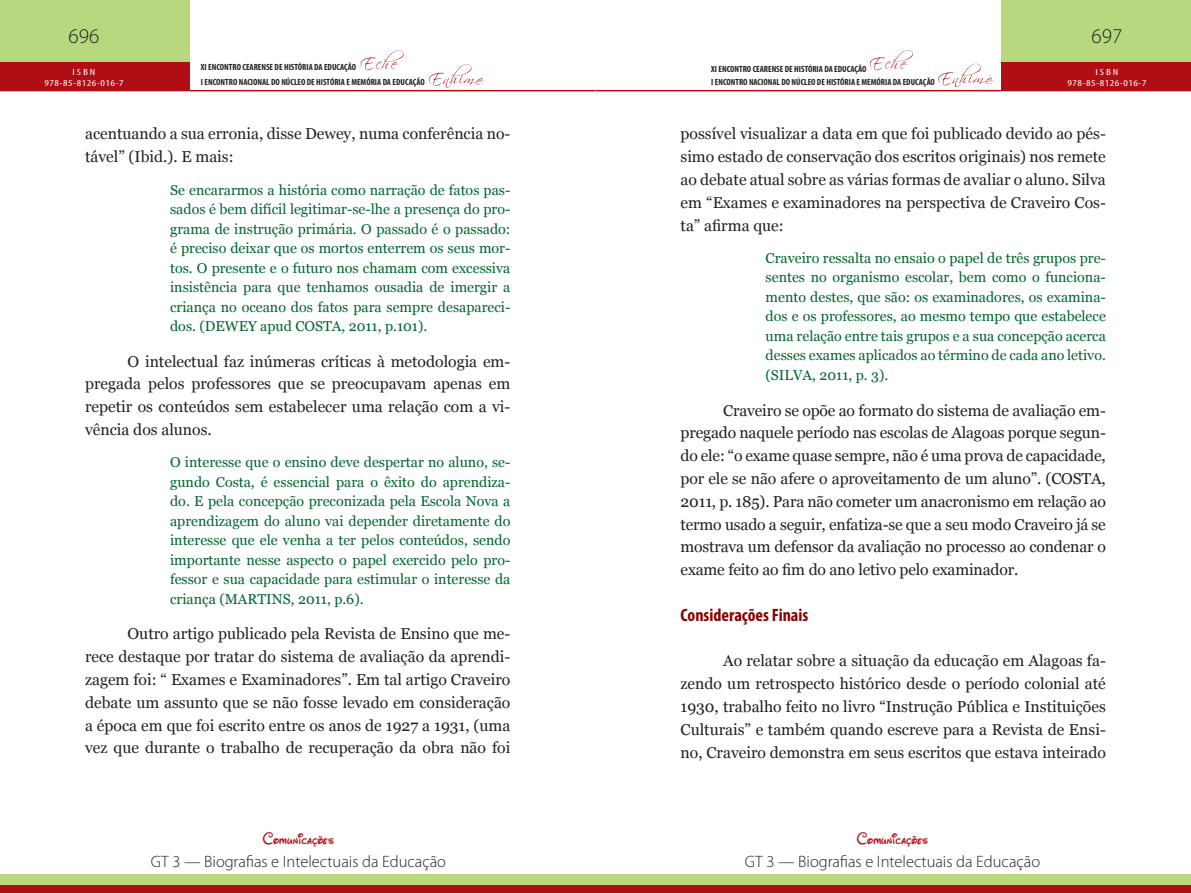
<style>
.page{position:relative;width:1191px;height:893px;background:#fff}
.page>*{position:absolute;margin:0;border:0;box-sizing:border-box;transform-origin:0 0}
.t1{font:300 21px "Myriad Pro";color:#231f20}
.TÍTULO_02{font:700 condensed 18px "Myriad Pro";color:#8b0202}
.t2{font:300 16.5px "Myriad Pro";color:#231f20}
.t3{font:16.5px "Waltograph";letter-spacing:.01em;color:#b00d15}
.t4{font:15.75px/22.8px "Georgia";color:#231f20;text-align:justify}
.RECUO{font:14.25px/19.5px "Georgia";color:#00652e;text-align:justify}
.t5{font:700 condensed 9px/15px "Myriad Pro";color:#231f20}
.t6{font:condensed 9px/10.8px "Myriad Pro";letter-spacing:.04em;color:#fff;text-align:center;scale:1.3 1}
</style>
<div class="page">
<hr style="left:189px;top:90px;width:406px;height:1px;background:#b00d15">
<hr style="left:595px;top:90px;width:407px;height:1px;background:#b00d15">
<div style="left:0;top:0;width:189px;height:91px;background:#b7d87e"></div>
<div style="left:1001px;top:0;width:190px;height:91px;background:#b7d87e"></div>
<div style="left:0;top:63px;width:189px;height:28px;background:#b00d15"></div>
<div style="left:1001px;top:63px;width:190px;height:28px;background:#b00d15"></div>
<svg style="left:361px;top:50px;width:43px;height:20px"></svg>
<svg style="left:869px;top:50px;width:43px;height:20px"></svg>
<svg style="left:429px;top:64px;width:55px;height:24px"></svg>
<svg style="left:938px;top:64px;width:55px;height:23px"></svg>
<div style="left:0;top:874px;width:595px;height:19px;background:#b7d87e"></div>
<div style="left:595px;top:874px;width:596px;height:19px;background:#b7d87e"></div>
<div style="left:0;top:885px;width:595px;height:8px;background:#b00d15"></div>
<div style="left:595px;top:885px;width:596px;height:8px;background:#b00d15"></div>
<h1 class="t1" style="left:69px;top:24px;width:32px">696</h1>
<h1 class="t1" style="left:1091px;top:24px;width:32px">697</h1>
<p class="t5" style="left:201px;top:60px;width:225px">XI ENCONTRO CEARENSE DE HISTÓRIA DA EDUCAÇÃO<br>I ENCONTRO NACIONAL DO NÚCLEO DE HISTÓRIA E MEMÓRIA DA EDUCAÇÃO</p>
<p class="t5" style="left:711px;top:62px;width:225px;line-height:13.2px">XI ENCONTRO CEARENSE DE HISTÓRIA DA EDUCAÇÃO<br>I ENCONTRO NACIONAL DO NÚCLEO DE HISTÓRIA E MEMÓRIA DA EDUCAÇÃO</p>
<p class="t6" style="left:44px;top:66px;width:62px">ISBN<br>978-85-8126-016-7</p>
<p class="t6" style="left:1067px;top:66px;width:62px">ISBN<br>978-85-8126-016-7</p>
<p class="t4" style="left:85px;top:123px;width:427px">acentuando a sua erronia, disse Dewey, numa conferência no&shy;tável” (Ibid.). E mais:</p>
<p class="RECUO" style="left:170px;top:180px;width:342px">Se encararmos a história como narração de fatos pas&shy;sados é bem difícil legitimar-se-lhe a presença do pro&shy;grama de instrução primária. O passado é o passado: é preciso deixar que os mortos enterrem os seus mor&shy;tos. O presente e o futuro nos chamam com excessiva insistência para que tenhamos ousadia de imergir a criança no oceano dos fatos para sempre desapareci&shy;dos. (DEWEY apud COSTA, 2011, p.101).</p>
<p class="t4" style="left:85px;top:350px;width:427px;text-indent:43px">O intelectual faz inúmeras críticas à metodologia em&shy;pregada pelos professores que se preocupavam apenas em repetir os conteúdos sem estabelecer uma relação com a vi&shy;vência dos alunos.</p>
<p class="RECUO" style="left:170px;top:453px;width:342px">O interesse que o ensino deve despertar no aluno, se&shy;gundo Costa, é essencial para o êxito do aprendiza&shy;do. E pela concepção preconizada pela Escola Nova a aprendizagem do aluno vai depender diretamente do interesse que ele venha a ter pelos conteúdos, sendo importante nesse aspecto o papel exercido pelo pro&shy;fessor e sua capacidade para estimular o interesse da criança (MARTINS, 2011, p.6).</p>
<p class="t4" style="left:85px;top:623px;width:427px;text-indent:43px">Outro artigo publicado pela Revista de Ensino que me&shy;rece destaque por tratar do sistema de avaliação da aprendi&shy;zagem foi: “ Exames e Examinadores”. Em tal artigo Craveiro debate um assunto que se não fosse levado em consideração a época em que foi escrito entre os anos de 1927 a 1931, (uma vez que durante o trabalho de recuperação da obra não foi</p>
<p class="t3" style="left:263px;top:826px;width:73px">Comunicações</p>
<p class="t2" style="left:151px;top:852px;width:297px">GT 3 — Biografias e Intelectuais da Educação</p>
<p class="t4" style="left:680px;top:123px;width:427px">possível visualizar a data em que foi publicado devido ao pés&shy;simo estado de conservação dos escritos originais) nos remete ao debate atual sobre as várias formas de avaliar o aluno. Silva em “Exames e examinadores na perspectiva de Craveiro Cos&shy;ta” afirma que:</p>
<p class="RECUO" style="left:765px;top:249px;width:342px">Craveiro ressalta no ensaio o papel de três grupos pre&shy;sentes no organismo escolar, bem como o funciona&shy;mento destes, que são: os examinadores, os examina&shy;dos e os professores, ao mesmo tempo que estabelece uma relação entre tais grupos e a sua concepção acerca desses exames aplicados ao término de cada ano letivo. (SILVA, 2011, p. 3).</p>
<p class="t4" style="left:680px;top:399px;width:427px;text-indent:43px">Craveiro se opõe ao formato do sistema de avaliação em&shy;pregado naquele período nas escolas de Alagoas porque segun&shy;do ele: “o exame quase sempre, não é uma prova de capacidade, por ele se não afere o aproveitamento de um aluno”. (COSTA, 2011, p. 185). Para não cometer um anacronismo em relação ao termo usado a seguir, enfatiza-se que a seu modo Craveiro já se mostrava um defensor da avaliação no processo ao condenar o exame feito ao fim do ano letivo pelo examinador.</p>
<p class="TÍTULO_02" style="left:680px;top:603px;width:129px">Considerações Finais</p>
<p class="t4" style="left:680px;top:650px;width:427px;text-indent:43px">Ao relatar sobre a situação da educação em Alagoas fa&shy;zendo um retrospecto histórico desde o período colonial até 1930, trabalho feito no livro “Instrução Pública e Instituições Culturais” e também quando escreve para a Revista de Ensi&shy;no, Craveiro demonstra em seus escritos que estava inteirado</p>
<p class="t3" style="left:857px;top:826px;width:73px">Comunicações</p>
<p class="t2" style="left:745px;top:852px;width:297px">GT 3 — Biografias e Intelectuais da Educação</p>
</div>
